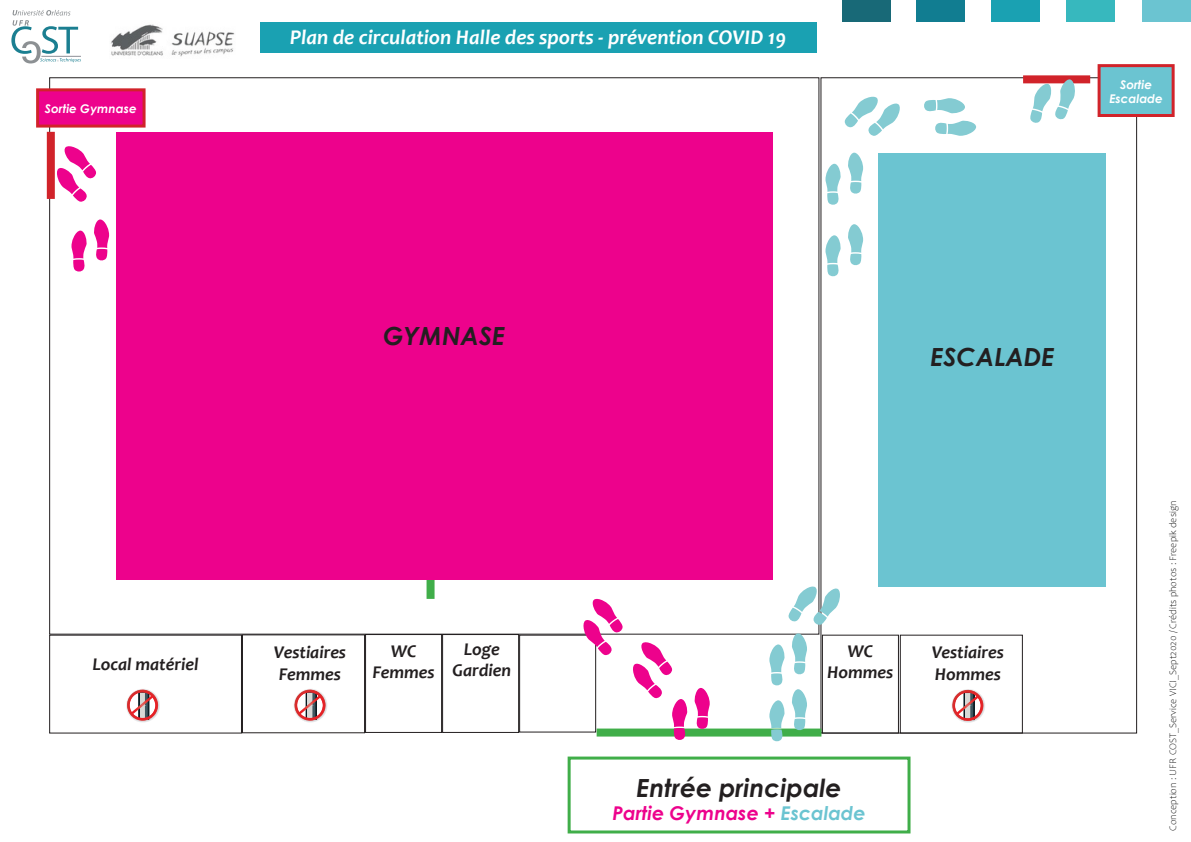
<style>
.page{position:relative;width:1191px;height:842px;background:#fff}
.page>*{position:absolute;margin:0;border:0;box-sizing:border-box;transform-origin:0 0}
.t1{font:italic 700 25px "Century Gothic";color:#231f20}
.t2{font:italic 700 21px "Candara";color:#fff}
.t3{font:italic 700 19px "Century Gothic";color:#ed028c}
.t4{font:italic 700 18px/21.6px "Candara";color:#231f20}
.t5{font:italic 700 12px "Century Gothic";color:#fff}
.t6{font:300 10px "Candara";color:#000}
.s1{color:#6bc4d1}
</style>
<div class="page">
<div style="left:49px;top:635px;width:193px;height:98px;border:1px solid #231f20"></div>
<div style="left:442px;top:634px;width:77px;height:99px;border:1px solid #231f20"></div>
<div style="left:1023px;top:75px;width:67px;height:8px;background:#d1232a"></div>
<div style="left:47px;top:132px;width:8px;height:67px;background:#d1232a"></div>
<div style="left:365px;top:634px;width:77px;height:99px;border:1px solid #231f20"></div>
<div style="left:242px;top:634px;width:123px;height:99px;border:1px solid #231f20"></div>
<div style="left:426px;top:560px;width:8px;height:39px;background:#40ae49"></div>
<div style="left:596px;top:728px;width:225px;height:8px;background:#40ae49"></div>
<div style="left:116px;top:132px;width:656px;height:447px;background:#ed028c"></div>
<svg style="left:57px;top:146px;width:39px;height:56px"></svg>
<svg style="left:71px;top:230px;width:16px;height:42px"></svg>
<svg style="left:94px;top:219px;width:16px;height:42px"></svg>
<div style="left:567px;top:756px;width:343px;height:77px;border:3px solid #40ae49"></div>
<div style="left:38px;top:90px;width:106px;height:36px;background:#ed028c"></div>
<div style="left:36px;top:88px;width:110px;height:40px;border:3px solid #d1232a"></div>
<div style="left:1099px;top:66px;width:74px;height:49px;background:#6bc4d1"></div>
<div style="left:1097px;top:64px;width:77px;height:53px;border:3px solid #d1232a"></div>
<svg style="left:11px;top:10px;width:70px;height:53px"></svg>
<div style="left:842px;top:0;width:48px;height:22px;background:#186977"></div>
<div style="left:916px;top:0;width:49px;height:22px;background:#117d91"></div>
<div style="left:991px;top:0;width:49px;height:22px;background:#1aa1b2"></div>
<div style="left:1065px;top:0;width:49px;height:22px;background:#37b8be"></div>
<div style="left:1142px;top:0;width:48px;height:22px;background:#6bc4d1"></div>
<div style="left:260px;top:22px;width:556px;height:30px;background:#1aa1b2"></div>
<div style="left:878px;top:153px;width:228px;height:433px;background:#6bc4d1"></div>
<div style="left:519px;top:635px;width:77px;height:97px;border:1px solid #231f20"></div>
<svg style="left:581px;top:598px;width:41px;height:58px"></svg>
<svg style="left:631px;top:642px;width:57px;height:98px"></svg>
<svg style="left:694px;top:688px;width:17px;height:41px"></svg>
<svg style="left:768px;top:700px;width:17px;height:42px"></svg>
<svg style="left:791px;top:689px;width:17px;height:42px"></svg>
<svg style="left:769px;top:644px;width:16px;height:42px"></svg>
<svg style="left:791px;top:633px;width:17px;height:42px"></svg>
<svg style="left:788px;top:584px;width:52px;height:41px"></svg>
<svg style="left:825px;top:235px;width:16px;height:42px"></svg>
<svg style="left:848px;top:224px;width:16px;height:42px"></svg>
<svg style="left:825px;top:164px;width:16px;height:41px"></svg>
<svg style="left:848px;top:152px;width:16px;height:42px"></svg>
<svg style="left:844px;top:96px;width:56px;height:40px"></svg>
<svg style="left:126px;top:689px;width:34px;height:33px"></svg>
<svg style="left:294px;top:689px;width:33px;height:33px"></svg>
<div style="left:822px;top:635px;width:77px;height:98px;border:1px solid #231f20"></div>
<div style="left:899px;top:635px;width:124px;height:98px;border:1px solid #231f20"></div>
<svg style="left:952px;top:689px;width:33px;height:34px"></svg>
<svg style="left:924px;top:98px;width:41px;height:16px"></svg>
<svg style="left:935px;top:120px;width:41px;height:16px"></svg>
<svg style="left:1029px;top:79px;width:47px;height:44px"></svg>
<img style="left:110px;top:24px;width:125px;height:33px">
<p class="t5" style="left:45px;top:100px;width:93px">Sortie Gymnase</p>
<p class="t2" style="left:290px;top:24px;width:498px">Plan de circulation Halle des sports - prévention COVID 19</p>
<p class="t5" style="left:1120px;top:76px;width:33px">Sortie</p>
<p class="t5" style="left:1109px;top:90px;width:55px">Escalade</p>
<p class="t1" style="left:383px;top:317px;width:123px">GYMNASE</p>
<p class="t1" style="left:930px;top:338px;width:126px">ESCALADE</p>
<p class="t4" style="left:92px;top:653px;width:108px">Local matériel</p>
<p class="t4" style="left:274px;top:641px;width:74px">Vestiaires<br>Femmes</p>
<p class="t4" style="left:391px;top:640px;width:27px">WC</p>
<p class="t4" style="left:372px;top:661px;width:64px">Femmes</p>
<p class="t4" style="left:464px;top:638px;width:38px">Loge</p>
<p class="t4" style="left:452px;top:659px;width:60px">Gardien</p>
<p class="t4" style="left:847px;top:640px;width:27px">WC</p>
<p class="t4" style="left:827px;top:661px;width:68px">Hommes</p>
<p class="t1" style="left:636px;top:769px;width:206px">Entrée principale</p>
<p class="t3" style="left:612px;top:798px;width:255px">Partie Gymnase + <span class="s1">Escalade</span></p>
<p class="t4" style="left:931px;top:641px;width:74px">Vestiaires<br>Hommes</p>
<p class="t6" style="left:1167px;top:831px;width:331px;rotate:-90deg">Conception : UFR COST_Service VICI_Sept2020 / Crédits photos : Freepik design</p>
</div>
